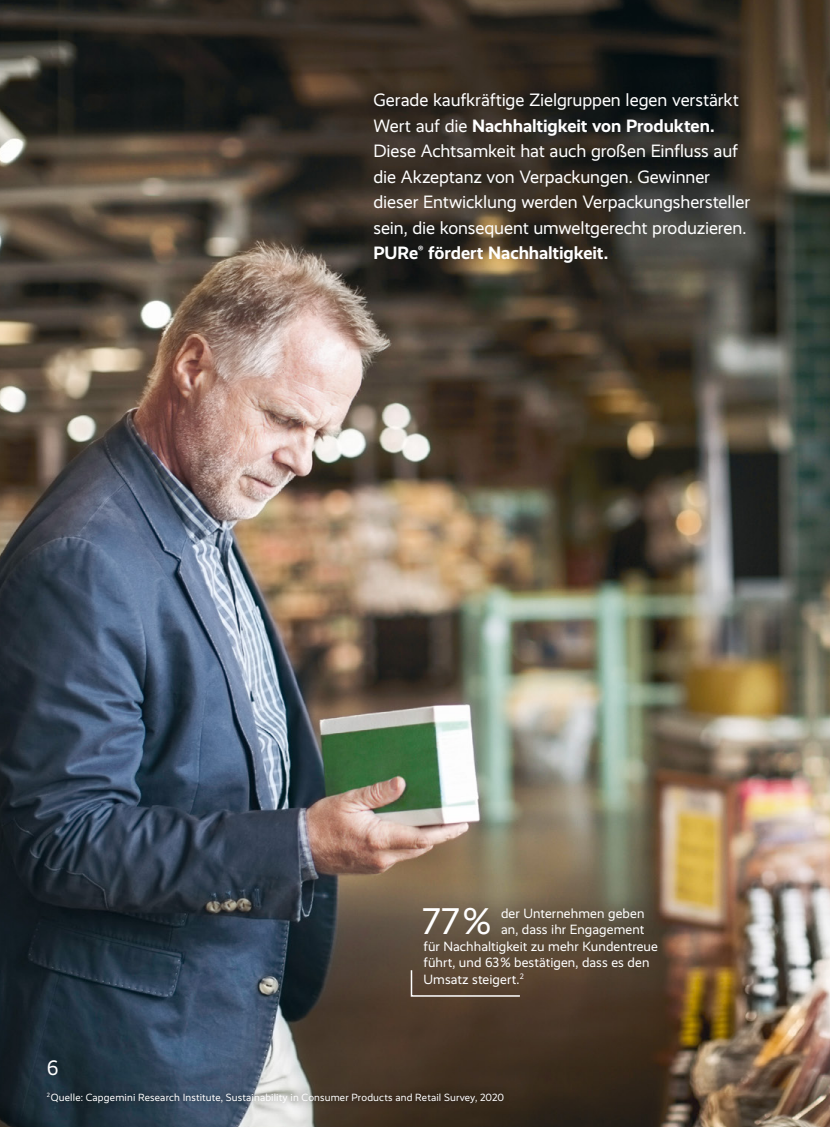
<style>
.page{position:relative;width:830px;height:1127px;background:#fff}
.page>*{position:absolute;margin:0;border:0;box-sizing:border-box;transform-origin:0 0}
.t1{font:37.35px "Realist";color:#fff}
.t2{font:21px "Realist";color:#fff}
.t3{font:18px/25.5px "Realist";letter-spacing:-.005em;color:#fff}
.t4{font:13.5px "Realist";letter-spacing:.005em;color:#fff}
.t5{font:10.5px "Realist";letter-spacing:.015em;color:#fff}
.s1{font-weight:700}
</style>
<div class="page">
<img style="left:0;top:0;width:829px;height:1127px">
<div style="left:40px;top:1086px;width:470px;height:25px;background:#000;opacity:.5"></div>
<svg style="left:410px;top:969px;width:111px;height:28px"></svg>
<p class="t3" style="left:373px;top:87px;width:378px">Gerade kaufkräftige Zielgruppen legen verstärkt Wert auf die <span class="s1">Nachhaltigkeit von Produkten.<br></span>Diese Achtsamkeit hat auch großen Einfluss auf die Akzeptanz von Verpackungen. Gewinner dieser Entwicklung werden Verpackungshersteller sein, die konsequent umweltgerecht produzieren.<br><span class="s1">PURe</span><sup>®</sup> <span class="s1">fördert Nachhaltigkeit.</span></p>
<p class="t2" style="left:47px;top:1056px;width:13px">6</p>
<h1 class="t1" style="left:422px;top:900px;width:71px">77 %</h1>
<p class="t4" style="left:501px;top:906px;width:145px">der Unternehmen geben</p>
<p class="t4" style="left:501px;top:922px;width:145px">an, dass ihr Engagement</p>
<p class="t4" style="left:423px;top:939px;width:236px">für Nachhaltigkeit zu mehr Kundentreue</p>
<p class="t4" style="left:423px;top:955px;width:227px">führt, und 63 % bestätigen, dass es den</p>
<p class="t4" style="left:423px;top:971px;width:102px">Umsatz steigert.<sup>2</sup></p>
<p class="t5" style="left:47px;top:1091px;width:458px"><sup>2</sup> Quelle: Capgemini Research Institute, Sustainability in Consumer Products and Retail Survey, 2020</p>
</div>
